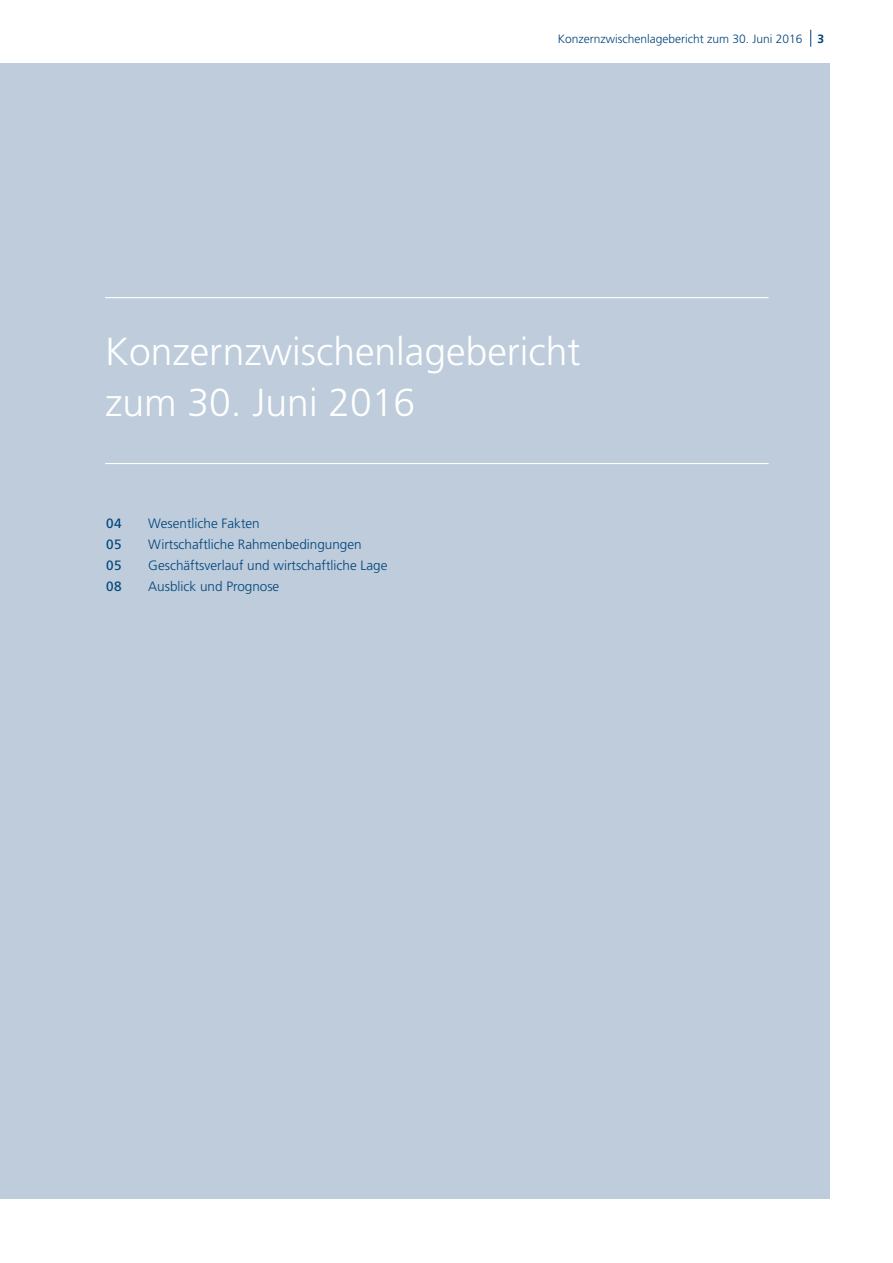
<style>
.page{position:relative;width:893px;height:1263px;background:#fff}
.page>*{position:absolute;margin:0;border:0;box-sizing:border-box;transform-origin:0 0}
.t1{font:300 39px/51px "Frutiger";color:#fff}
.t2{font:300 13.5px "Frutiger";color:#00447b}
.t3{font:13.5px "Frutiger";letter-spacing:.025em;color:#00447b}
.t4{font:300 12px "Frutiger";color:#00447b}
.s1{font-weight:700}
</style>
<div class="page">
<svg style="left:810px;top:30px;width:1px;height:17px"></svg>
<div style="left:0;top:64px;width:829px;height:1135px;background:#beccdb"></div>
<hr style="left:105px;top:297px;width:664px;height:1px;background:#fff">
<hr style="left:105px;top:463px;width:664px;height:1px;background:#fff">
<p class="t4" style="left:558px;top:32px;width:268px">Konzernzwischenlagebericht zum 30. Juni 2016 <span class="s1">3</span></p>
<h1 class="t1" style="left:105px;top:327px;width:477px">Konzernzwischenlagebericht zum 30. Juni 2016</h1>
<p class="t3" style="left:106px;top:515px;width:17px">04</p>
<p class="t2" style="left:148px;top:515px;width:113px">Wesentliche Fakten</p>
<p class="t3" style="left:106px;top:536px;width:17px">05</p>
<p class="t2" style="left:148px;top:536px;width:215px">Wirtschaftliche Rahmenbedingungen</p>
<p class="t3" style="left:106px;top:557px;width:17px">05</p>
<p class="t2" style="left:148px;top:557px;width:241px">Geschäftsverlauf und wirtschaftliche Lage</p>
<p class="t3" style="left:106px;top:578px;width:17px">08</p>
<p class="t2" style="left:148px;top:578px;width:133px">Ausblick und Prognose</p>
</div>
